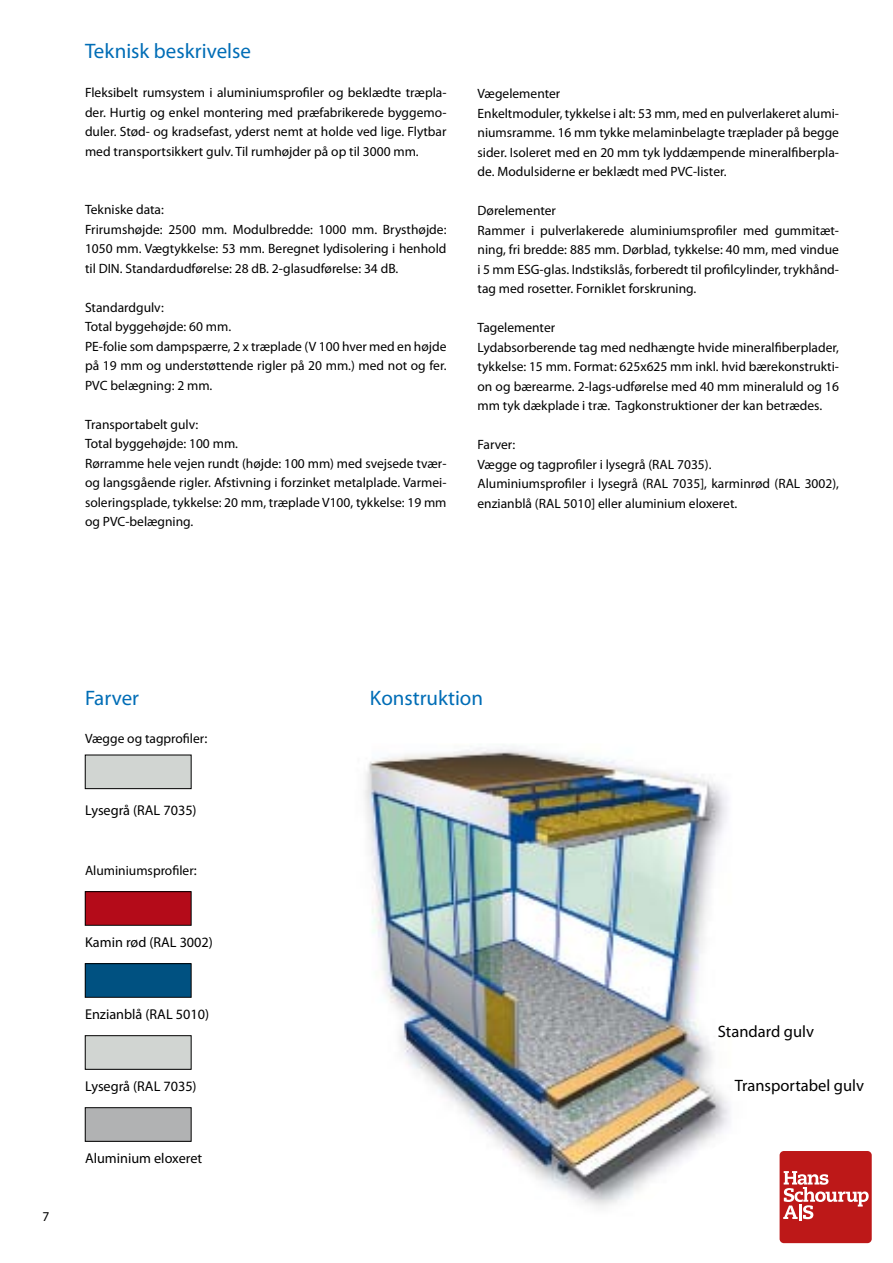
<style>
.page{position:relative;width:893px;height:1263px;background:#fff}
.page>*{position:absolute;margin:0;border:0;box-sizing:border-box;transform-origin:0 0}
.t1{font:21px "Myriad Pro";color:#006db6}
.t2{font:16.5px "Myriad Pro";color:#000}
.t3{font:14.25px "Myriad Pro";color:#000}
.t4{font:13.5px/19.5px "Myriad Pro";color:#000}
.s1{font-size:14.25px}
</style>
<div class="page">
<div style="left:780px;top:1151px;width:92px;height:92px;background:#bd1818;border-radius:4px"></div>
<svg style="left:783px;top:1171px;width:86px;height:49px"></svg>
<div style="left:85px;top:755px;width:106px;height:34px;background:#d1d5d2"></div>
<div style="left:85px;top:755px;width:106px;height:34px;border:1px solid #000"></div>
<div style="left:85px;top:1036px;width:106px;height:33px;background:#d1d5d2"></div>
<div style="left:85px;top:1035px;width:106px;height:34px;border:1px solid #000"></div>
<div style="left:85px;top:964px;width:106px;height:33px;background:#005181"></div>
<div style="left:85px;top:963px;width:106px;height:34px;border:1px solid #000"></div>
<div style="left:85px;top:892px;width:106px;height:33px;background:#b40b19"></div>
<div style="left:85px;top:891px;width:106px;height:34px;border:1px solid #000"></div>
<div style="left:85px;top:1108px;width:106px;height:33px;background:#b1b2b3"></div>
<div style="left:85px;top:1107px;width:106px;height:34px;border:1px solid #000"></div>
<img style="left:364px;top:747px;width:366px;height:460px">
<h1 class="t1" style="left:85px;top:38px;width:167px">Teknisk beskrivelse</h1>
<p class="t4" style="left:85px;top:83px;width:363px;text-align:justify">Fleksibelt rumsystem i aluminiumsprofiler og beklædte træpla&shy;der. Hurtig og enkel montering med præfabrikerede byggemo&shy;duler. Stød- og kradsefast, yderst nemt at holde ved lige. Flytbar med transportsikkert gulv. Til rumhøjder på op til 3000 mm.</p>
<p class="t4" style="left:85px;top:200px;width:363px">Tekniske data:<br>Frirumshøjde: 2500 mm. Modulbredde: 1000 mm. Brysthøjde:<br>1050 mm. Vægtykkelse: 53 mm. Beregnet lydisolering i henhold til DIN. Standardudførelse: 28 dB. 2-glasudførelse: 34 dB.</p>
<p class="t4" style="left:85px;top:297px;width:363px">Standardgulv:<br>Total byggehøjde: 60 mm.<br>PE-folie som dampspærre, 2 x træplade (V 100 hver med en højde på 19 mm og understøttende rigler på 20 mm.) med not og fer.<br>PVC belægning: 2 mm.</p>
<p class="t4" style="left:85px;top:414px;width:363px">Transportabelt gulv:<br>Total byggehøjde: 100 mm.<br>Rørramme hele vejen rundt (højde: 100 mm) med svejsede tvær&shy;og langsgående rigler. Afstivning i forzinket metalplade. Varmei&shy;soleringsplade, tykkelse: 20 mm, træplade V100, tykkelse: 19 mm og PVC-belægning.</p>
<p class="t4" style="left:477px;top:84px;width:363px">Vægelementer<br>Enkeltmoduler, tykkelse i alt: 53 mm, med en pulverlakeret alumi&shy;niumsramme. 16 mm tykke melaminbelagte træplader på begge sider. Isoleret med en 20 mm tyk lyddæmpende mineralfiberpla&shy;de. Modulsiderne er beklædt med PVC-lister.</p>
<p class="t4" style="left:477px;top:201px;width:363px">Dørelementer<br>Rammer i pulverlakerede aluminiumsprofiler med gummitæt&shy;ning, fri bredde: 885 mm. Dørblad, tykkelse: 40 mm, med vindue i 5 mm ESG-glas. Indstikslås, forberedt til profilcylinder, trykhånd&shy;tag med rosetter. Forniklet forskruning.</p>
<p class="t4" style="left:477px;top:318px;width:363px">Tagelementer<br>Lydabsorberende tag med nedhængte hvide mineralfiberplader, tykkelse: 15 mm. Format: 625x625 mm inkl. hvid bærekonstrukti&shy;on og bærearme. 2-lags-udførelse med 40 mm mineraluld og 16 mm tyk dækplade i træ. Tagkonstruktioner der kan betrædes.</p>
<p class="t4" style="left:477px;top:435px;width:363px">Farver:<br>Vægge og tagprofiler i lysegrå (RAL 7035).<br>Aluminiumsprofiler i lysegrå (RAL 7035], karminrød (RAL 3002), enzianblå (RAL 5010] eller aluminium eloxeret.</p>
<p class="t4" style="left:43px;top:1206px;width:8px">7</p>
<h1 class="t1" style="left:85px;top:685px;width:56px">Farver</h1>
<p class="t4" style="left:85px;top:728px;width:124px">Vægge og tagprofiler<span class="s1">:</span></p>
<p class="t3" style="left:85px;top:801px;width:113px">Lysegrå (RAL 7035)</p>
<p class="t4" style="left:85px;top:860px;width:113px">Aluminiumsprofiler<span class="s1">:</span></p>
<p class="t3" style="left:85px;top:933px;width:129px">Kamin rød (RAL 3002)</p>
<p class="t3" style="left:85px;top:1005px;width:126px">Enzianblå (RAL 5010)</p>
<p class="t3" style="left:85px;top:1077px;width:113px">Lysegrå (RAL 7035)</p>
<p class="t3" style="left:85px;top:1149px;width:119px">Aluminium eloxeret</p>
<h1 class="t1" style="left:370px;top:685px;width:115px">Konstruktion</h1>
<p class="t2" style="left:718px;top:1021px;width:98px">Standard gulv</p>
<p class="t2" style="left:735px;top:1075px;width:131px">Transportabel gulv</p>
</div>
